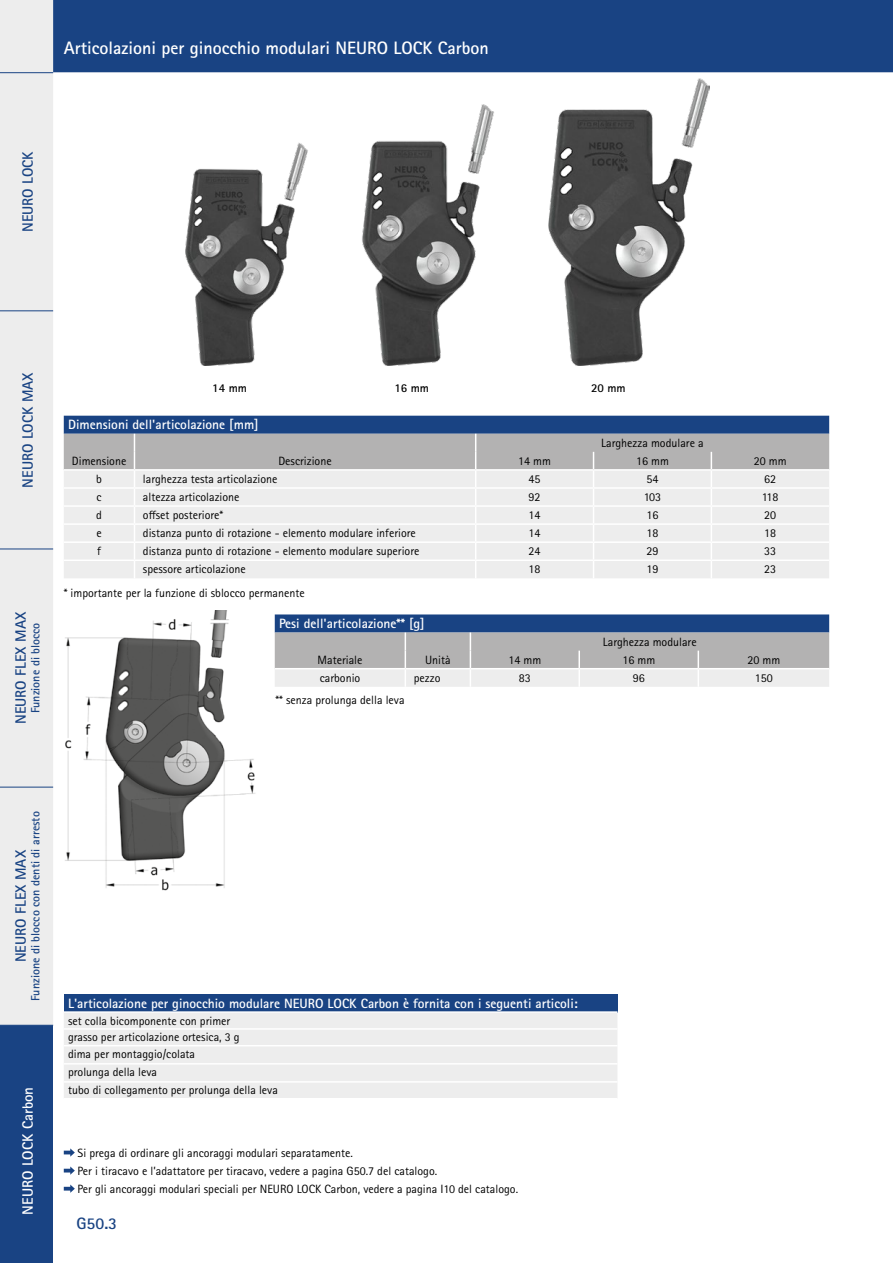
<style>
.page{position:relative;width:893px;height:1263px;background:#fff}
.page>*{position:absolute;margin:0;border:0;box-sizing:border-box;transform-origin:0 0}
.t1{font:700 18px "Rotis Sans Serif Pro";color:#fff}
.t2{font:700 16.5px "Rotis Sans Serif Pro";color:#194383}
.t3{font:700 15px "Rotis Sans Serif Pro";color:#194383}
.t4{font:700 15px "Rotis Sans Serif Pro";color:#fff}
.t5{font:700 13.5px "Rotis Sans Serif Pro";color:#fff}
.t6{font:12px/18px "Rotis Sans Serif Pro";color:#000}
.t7{font:700 12px "Rotis Sans Serif Pro";color:#194383}
.t8{font:700 12px "Rotis Sans Serif Pro";color:#000}
</style>
<div class="page">
<img style="left:65px;top:611px;width:191px;height:279px">
<img style="left:186px;top:78px;width:523px;height:287px">
<div style="left:53px;top:0;width:840px;height:72px;background:#194383"></div>
<div style="left:0;top:1025px;width:53px;height:238px;background:#194383"></div>
<div style="left:0;top:0;width:53px;height:1025px;background:#ededed"></div>
<hr style="left:0;top:787px;width:53px;height:1px;background:#194383">
<hr style="left:0;top:310px;width:53px;height:1px;background:#194383">
<hr style="left:0;top:72px;width:53px;height:1px;background:#194383">
<hr style="left:0;top:549px;width:53px;height:1px;background:#194383">
<svg style="left:64px;top:416px;width:765px;height:162px;background:#caced5"></svg>
<svg style="left:275px;top:614px;width:554px;height:73px;background:#9da7b7"></svg>
<svg style="left:64px;top:1148px;width:11px;height:9px"></svg>
<svg style="left:64px;top:1166px;width:11px;height:9px"></svg>
<svg style="left:64px;top:1184px;width:11px;height:9px"></svg>
<div style="left:64px;top:994px;width:553px;height:18px;background:#194383"></div>
<div style="left:64px;top:1013px;width:553px;height:85px;background:#ededed"></div>
<hr style="left:64px;top:1011px;width:553px;height:2px;background:#fff">
<hr style="left:64px;top:1028px;width:553px;height:2px;background:#fff">
<hr style="left:64px;top:1045px;width:553px;height:1px;background:#fff">
<hr style="left:64px;top:1063px;width:553px;height:1px;background:#fff">
<hr style="left:64px;top:1081px;width:553px;height:2px;background:#fff">
<h1 class="t1" style="left:64px;top:37px;width:426px">Articolazioni per ginocchio modulari NEURO LOCK Carbon</h1>
<p class="t3" style="left:18px;top:232px;width:82px;rotate:-90deg">NEURO LOCK</p>
<p class="t3" style="left:18px;top:487px;width:117px;rotate:-90deg">NEURO LOCK MAX</p>
<p class="t3" style="left:11px;top:724px;width:114px;rotate:-90deg">NEURO FLEX MAX</p>
<p class="t7" style="left:28px;top:713px;width:92px;rotate:-90deg">Funzione di blocco</p>
<p class="t8" style="left:212px;top:381px;width:36px">14 mm</p>
<p class="t8" style="left:394px;top:381px;width:36px">16 mm</p>
<p class="t8" style="left:591px;top:381px;width:36px">20 mm</p>
<p class="t5" style="left:68px;top:416px;width:192px">Dimensioni dell'articolazione [mm]</p>
<p class="t6" style="left:601px;top:434px;width:104px">Larghezza modulare a</p>
<p class="t6" style="left:72px;top:452px;width:56px">Dimensione</p>
<p class="t6" style="left:278px;top:452px;width:55px">Descrizione</p>
<p class="t6" style="left:518px;top:452px;width:34px">14 mm</p>
<p class="t6" style="left:636px;top:452px;width:34px">16 mm</p>
<p class="t6" style="left:754px;top:452px;width:34px">20 mm</p>
<p class="t6" style="left:96px;top:470px;width:7px">b</p>
<p class="t6" style="left:143px;top:470px;width:136px">larghezza testa articolazione</p>
<p class="t6" style="left:529px;top:470px;width:13px">45</p>
<p class="t6" style="left:646px;top:470px;width:13px">54</p>
<p class="t6" style="left:764px;top:470px;width:13px">62</p>
<p class="t6" style="left:97px;top:488px;width:7px">c</p>
<p class="t6" style="left:143px;top:488px;width:98px">altezza articolazione</p>
<p class="t6" style="left:529px;top:488px;width:13px">92</p>
<p class="t6" style="left:644px;top:488px;width:19px">103</p>
<p class="t6" style="left:762px;top:488px;width:18px">118</p>
<p class="t6" style="left:96px;top:506px;width:7px">d</p>
<p class="t6" style="left:143px;top:506px;width:82px">offset posteriore*</p>
<p class="t6" style="left:529px;top:506px;width:13px">14</p>
<p class="t6" style="left:646px;top:506px;width:13px">16</p>
<p class="t6" style="left:764px;top:506px;width:13px">20</p>
<p class="t6" style="left:96px;top:524px;width:7px">e</p>
<p class="t6" style="left:143px;top:524px;width:275px">distanza punto di rotazione - elemento modulare inferiore</p>
<p class="t6" style="left:529px;top:524px;width:13px">14</p>
<p class="t6" style="left:646px;top:524px;width:13px">18</p>
<p class="t6" style="left:764px;top:524px;width:13px">18</p>
<p class="t6" style="left:97px;top:542px;width:5px">f</p>
<p class="t6" style="left:143px;top:542px;width:278px">distanza punto di rotazione - elemento modulare superiore</p>
<p class="t6" style="left:529px;top:542px;width:13px">24</p>
<p class="t6" style="left:646px;top:542px;width:13px">29</p>
<p class="t6" style="left:764px;top:542px;width:13px">33</p>
<p class="t6" style="left:143px;top:560px;width:104px">spessore articolazione</p>
<p class="t6" style="left:529px;top:560px;width:13px">18</p>
<p class="t6" style="left:646px;top:560px;width:13px">19</p>
<p class="t6" style="left:764px;top:560px;width:13px">23</p>
<p class="t6" style="left:64px;top:584px;width:243px">* importante per la funzione di sblocco permanente</p>
<p class="t5" style="left:279px;top:615px;width:147px">Pesi dell'articolazione** [g]</p>
<p class="t6" style="left:603px;top:633px;width:95px">Larghezza modulare</p>
<p class="t6" style="left:318px;top:651px;width:46px">Materiale</p>
<p class="t6" style="left:425px;top:651px;width:27px">Unità</p>
<p class="t6" style="left:508px;top:651px;width:34px">14 mm</p>
<p class="t6" style="left:622px;top:651px;width:34px">16 mm</p>
<p class="t6" style="left:747px;top:651px;width:34px">20 mm</p>
<p class="t6" style="left:320px;top:669px;width:42px">carbonio</p>
<p class="t6" style="left:414px;top:669px;width:28px">pezzo</p>
<p class="t6" style="left:519px;top:669px;width:13px">83</p>
<p class="t6" style="left:633px;top:669px;width:13px">96</p>
<p class="t6" style="left:755px;top:669px;width:19px">150</p>
<p class="t6" style="left:275px;top:691px;width:131px">** senza prolunga della leva</p>
<p class="t7" style="left:28px;top:1001px;width:191px;rotate:-90deg">Funzione di blocco con denti di arresto</p>
<p class="t3" style="left:11px;top:962px;width:114px;rotate:-90deg">NEURO FLEX MAX</p>
<p class="t4" style="left:18px;top:1214px;width:129px;rotate:-90deg">NEURO LOCK Carbon</p>
<p class="t5" style="left:68px;top:995px;width:511px">L'articolazione per ginocchio modulare NEURO LOCK Carbon è fornita con i seguenti articoli:</p>
<p class="t6" style="left:68px;top:1012px;width:173px;line-height:16.8px">set colla bicomponente con primer grasso per articolazione ortesica, 3 g dima per montaggio/colata</p>
<p class="t6" style="left:68px;top:1063px;width:211px">prolunga della leva<br>tubo di collegamento per prolunga della leva</p>
<p class="t6" style="left:78px;top:1144px;width:442px">Si prega di ordinare gli ancoraggi modulari separatamente.<br>Per i tiracavo e l’adattatore per tiracavo, vedere a pagina G50.7 del catalogo.<br>Per gli ancoraggi modulari speciali per NEURO LOCK Carbon, vedere a pagina I10 del catalogo.</p>
<h2 class="t2" style="left:77px;top:1213px;width:42px">G50.3</h2>
</div>
